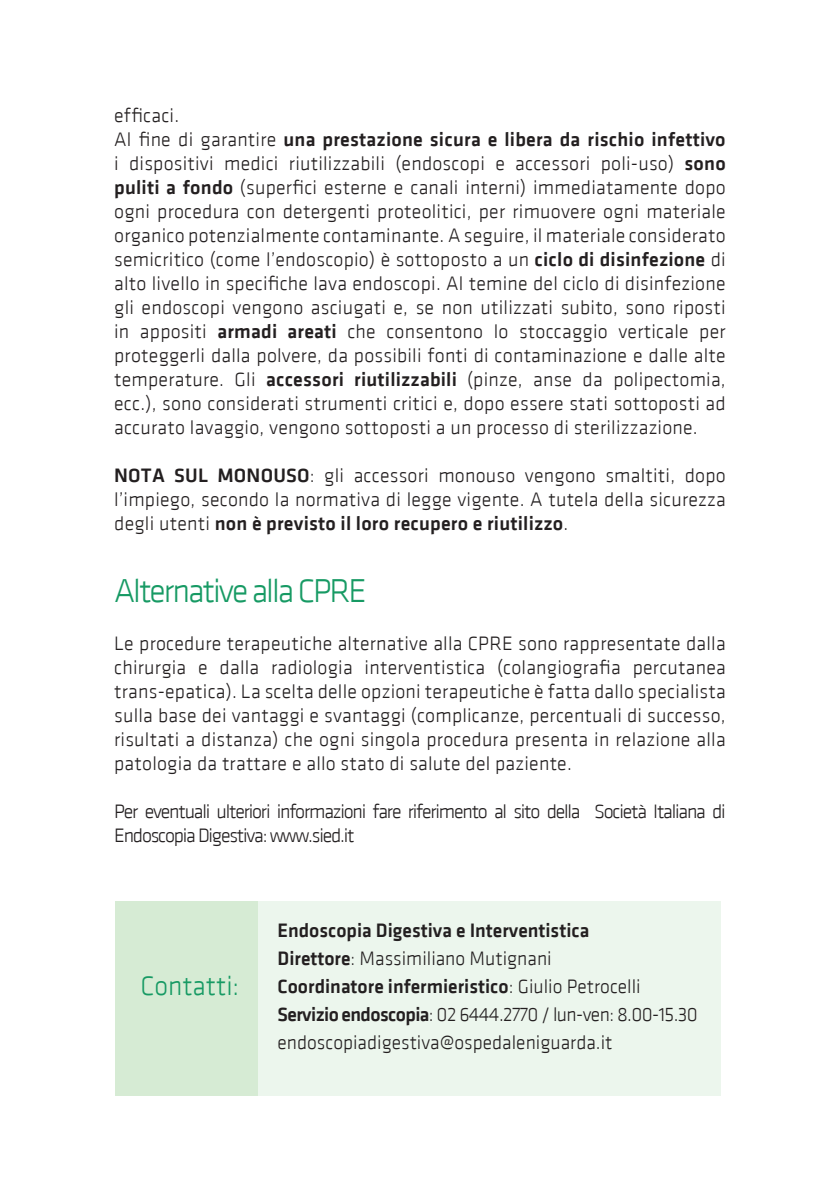
<style>
.page{position:relative;width:840px;height:1191px;background:#fff}
.page>*{position:absolute;margin:0;border:0;box-sizing:border-box;transform-origin:0 0}
.t1{font:300 34px "KLAVIKA";letter-spacing:-.06em;color:#179a64}
.t2{font:300 28px "KLAVIKA";color:#179a64}
.t3{font:300 20px/24px "KLAVIKA";color:#231f20;text-align:justify}
.t4{font:300 20px/24px "KLAVIKA";letter-spacing:-.06em;color:#231f20}
.t5{font:500 20px "KLAVIKA";color:#231f20}
.t6{font:300 20px "KLAVIKA";letter-spacing:-.03em;color:#231f20}
.s1{font-weight:500}
.s2{font-weight:300}
</style>
<div class="page">
<div style="left:257px;top:901px;width:463px;height:195px;background:#ecf6ed"></div>
<div style="left:115px;top:901px;width:142px;height:195px;background:#d6ebd4"></div>
<p class="t3" style="left:114px;top:103px;width:66px">efficaci.</p>
<p class="t3" style="left:114px;top:127px;width:612px">Al fine di garantire <span class="s1">una prestazione sicura e libera da rischio infettivo </span>i dispositivi medici riutilizzabili (endoscopi e accessori poli-uso) <span class="s1">sono puliti a fondo</span> (superfici esterne e canali interni) immediatamente dopo ogni procedura con detergenti proteolitici, per rimuovere ogni materiale organico potenzialmente contaminante. A seguire, il materiale considerato semicritico (come l’endoscopio) è sottoposto a un <span class="s1">ciclo di disinfezione</span> di alto livello in specifiche lava endoscopi. Al temine del ciclo di disinfezione gli endoscopi vengono asciugati e, se non utilizzati subito, sono riposti in appositi <span class="s1">armadi areati</span> che consentono lo stoccaggio verticale per proteggerli dalla polvere, da possibili fonti di contaminazione e dalle alte temperature. Gli <span class="s1">accessori riutilizzabili</span> (pinze, anse da polipectomia, ecc.), sono considerati strumenti critici e, dopo essere stati sottoposti ad accurato lavaggio, vengono sottoposti a un processo di sterilizzazione.</p>
<p class="t3" style="left:114px;top:463px;width:612px"><span class="s1">NOTA SUL MONOUSO</span>: gli accessori monouso vengono smaltiti, dopo l’impiego, secondo la normativa di legge vigente. A tutela della sicurezza degli utenti <span class="s1">non è previsto il loro recupero e riutilizzo</span>.</p>
<p class="t1" style="left:114px;top:573px;width:254px">Alternative alla CPRE</p>
<p class="t3" style="left:114px;top:631px;width:612px">Le procedure terapeutiche alternative alla CPRE sono rappresentate dalla chirurgia e dalla radiologia interventistica (colangiografia percutanea trans-epatica). La scelta delle opzioni terapeutiche è fatta dallo specialista sulla base dei vantaggi e svantaggi (complicanze, percentuali di successo, risultati a distanza) che ogni singola procedura presenta in relazione alla patologia da trattare e allo stato di salute del paziente.</p>
<p class="t4" style="left:114px;top:799px;width:612px">Per eventuali ulteriori informazioni fare riferimento al sito della Società Italiana di<br>Endoscopia Digestiva: www.sied.it</p>
<p class="t2" style="left:140px;top:971px;width:100px">Contatti:</p>
<p class="t5" style="left:277px;top:919px;width:313px">Endoscopia Digestiva e Interventistica</p>
<p class="t3" style="left:277px;top:946px;width:275px"><span class="s1">Direttore</span>: Massimiliano Mutignani</p>
<p class="t5" style="left:277px;top:975px;width:364px">Coordinatore infermieristico<span class="s2">: Giulio Petrocelli</span></p>
<p class="t6" style="left:277px;top:1004px;width:421px"><span class="s1">Servizio endoscopia</span>: 02 6444.2770 / lun-ven: 8.00-15.30</p>
<p class="t3" style="left:277px;top:1030px;width:336px">endoscopiadigestiva@ospedaleniguarda.it</p>
</div>
